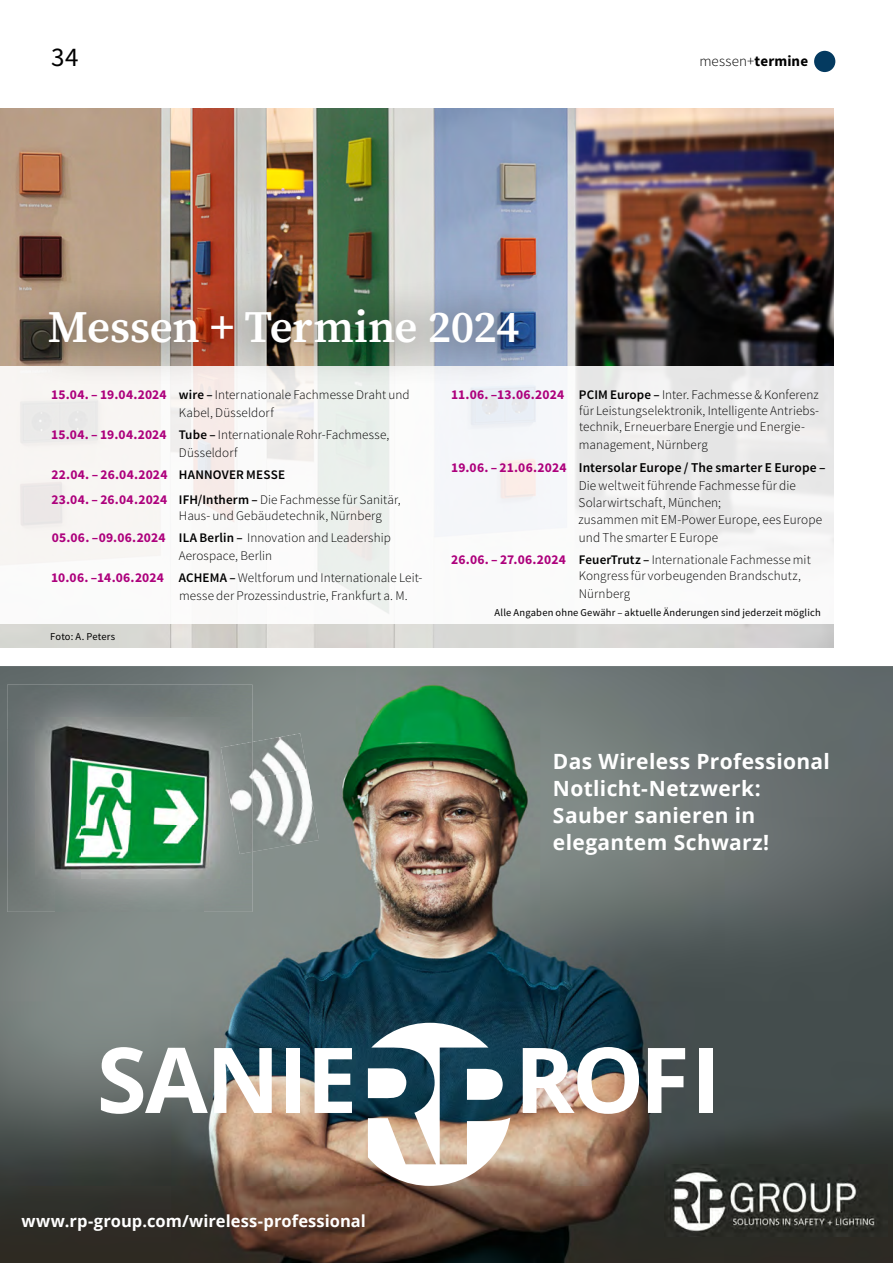
<style>
.page{position:relative;width:893px;height:1263px;background:#fff}
.page>*{position:absolute;margin:0;border:0;box-sizing:border-box;transform-origin:0 0}
.t1{font:700 90.9px "Open Sans";letter-spacing:-.02em;color:#fff}
.t2{font:600 45px "Source Serif Pro";letter-spacing:-.01em;color:#fff}
.t3{font:27px "Source Sans Pro";color:#000}
.t4{font:700 21px/27px "Open Sans";letter-spacing:.015em;color:#fff}
.t5{font:700 16.5px "Open Sans";color:#fff}
.t6{font:300 15px "Source Sans Pro";letter-spacing:.01em;color:#000}
.t7{font:300 13.5px/17.4px "Source Sans Pro";letter-spacing:.005em;color:#000}
.t8{font:700 13.5px "Source Sans Pro";letter-spacing:.02em;color:#ad007c}
.t9{font:300 13.2px/18px "Source Sans Pro";letter-spacing:.01em;color:#000}
.t10{font:10.5px "Source Sans Pro";letter-spacing:.015em;color:#000}
.s1{font-weight:700}
.s2{font-weight:700;font-size:13.5px;color:#ad007c}
.s3{font-weight:600}
.s4{font-weight:600;font-size:13.2px;color:#000}
.s5{font-weight:700;color:#ad007c}
</style>
<div class="page">
<div style="left:814px;top:51px;width:21px;height:21px;background:#043a60;border-radius:50%"></div>
<img style="left:0;top:108px;width:833px;height:540px">
<div style="left:0;top:367px;width:846px;height:257px;background:linear-gradient(to right,#f8f7f5,#f1f2f2)"></div>
<div style="left:14px;top:273px;width:546px;height:115px;background:#000;opacity:.77"></div>
<img style="left:0;top:666px;width:893px;height:597px">
<svg style="left:368px;top:1023px;width:142px;height:163px"></svg>
<img style="left:7px;top:685px;width:245px;height:45px">
<img style="left:7px;top:730px;width:49px;height:182px">
<img style="left:204px;top:730px;width:48px;height:182px">
<img style="left:56px;top:879px;width:148px;height:33px">
<img style="left:36px;top:717px;width:183px;height:162px">
<img style="left:252px;top:769px;width:67px;height:83px">
<img style="left:252px;top:733px;width:55px;height:45px">
<img style="left:221px;top:742px;width:31px;height:112px">
<img style="left:664px;top:1165px;width:223px;height:72px">
<h3 class="t3" style="left:51px;top:40px;width:29px">34</h3>
<p class="t6" style="left:699px;top:52px;width:110px">messen+<span class="s1">termine</span></p>
<h2 class="t2" style="left:48px;top:296px;width:473px">Messen + Termine 2024</h2>
<p class="t9" style="left:179px;top:386px;width:232px;text-indent:-128px"><span class="s2">15.04. – 19.04.2024</span> <span class="s3">wire –</span> Internationale Fachmesse Draht und<br>Kabel, Düsseldorf</p>
<p class="t9" style="left:179px;top:426px;width:212px;text-indent:-128px"><span class="s2">15.04. – 19.04.2024</span> <span class="s3">Tube –</span> Internationale Rohr-Fachmesse,<br>Düsseldorf</p>
<p class="t8" style="left:51px;top:466px;width:235px">22.04. – 26.04.2024 <span class="s4">HANNOVER MESSE</span></p>
<p class="t9" style="left:179px;top:492px;width:223px;line-height:15.8px;text-indent:-128px"><span class="s2">23.04. – 26.04.2024</span> <span class="s3">IFH/Intherm –</span> Die Fachmesse für Sanitär,<br>Haus- und Gebäudetechnik, Nürnberg</p>
<p class="t9" style="left:179px;top:528px;width:214px;text-indent:-127px"><span class="s2">05.06. –09.06.2024</span> <span class="s3">ILA Berlin –</span> Innovation and Leadership<br>Aerospace, Berlin</p>
<p class="t9" style="left:179px;top:569px;width:244px;text-indent:-128px"><span class="s2">10.06. –14.06.2024</span> <span class="s3">ACHEMA –</span> Weltforum und Internationale Leit&shy;messe der Prozessindustrie, Frankfurt a. M.</p>
<p class="t10" style="left:50px;top:630px;width:67px">Foto: A. Peters</p>
<p class="t9" style="left:579px;top:387px;width:241px;line-height:15.8px;text-align:justify;text-indent:-128px"><span class="s2">11.06. –13.06.2024</span> <span class="s3">PCIM Europe –</span> Inter. Fachmesse &amp; Konferenz für Leistungselektronik, Intelligente Antriebs&shy;technik, Erneuerbare Energie und Energie-</p>
<p class="t9" style="left:579px;top:435px;width:130px">management, Nürnberg</p>
<p class="t7" style="left:578px;top:459px;width:249px;text-indent:-127px"><span class="s5">19.06. – 21.06.2024</span> <span class="s3">Intersolar Europe / The smarter E Europe – </span>Die weltweit führende Fachmesse für die Solarwirtschaft, München;<br>zusammen mit EM-Power Europe, ees Europe und The smarter E Europe</p>
<p class="t9" style="left:579px;top:552px;width:233px;line-height:15.8px;text-indent:-128px"><span class="s2">26.06. – 27.06.2024</span> <span class="s3">FeuerTrutz –</span> Internationale Fachmesse mit<br>Kongress für vorbeugenden Brandschutz,</p>
<p class="t9" style="left:579px;top:585px;width:53px">Nürnberg</p>
<p class="t10" style="left:495px;top:606px;width:328px">Alle Angaben ohne Gewähr – aktuelle Änderungen sind jederzeit möglich</p>
<h3 class="t4" style="left:553px;top:747px;width:278px">Das Wireless Professional<br>Notlicht-Netzwerk:<br>Sauber sanieren in elegantem Schwarz!</h3>
<h1 class="t1" style="left:97px;top:1016px;width:262px">SANIE</h1>
<h1 class="t1" style="left:515px;top:1016px;width:208px">ROFI</h1>
<p class="t5" style="left:21px;top:1209px;width:346px">www.rp-group.com/wireless-professional</p>
</div>
